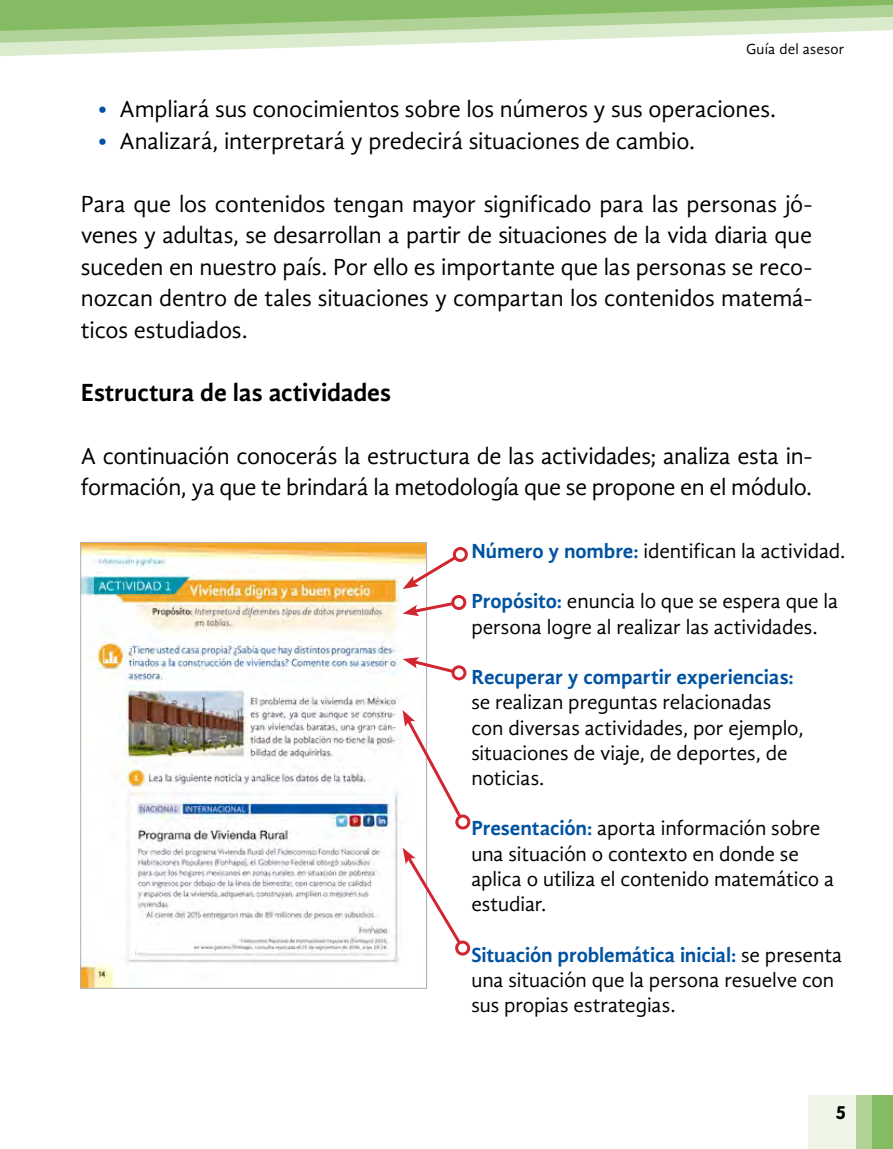
<style>
.page{position:relative;width:893px;height:1149px;background:#fff}
.page>*{position:absolute;margin:0;border:0;box-sizing:border-box;transform-origin:0 0}
.t1{font:700 25.5px "Gandhi Sans";letter-spacing:-.005em;color:#000}
.t2{font:24px/31.5px "Gandhi Sans";letter-spacing:-.01em;color:#000;text-align:justify}
.t3{font:21px/25.2px "Gandhi Sans";letter-spacing:-.005em;color:#000}
.t4{font:700 21px "Gandhi Sans";letter-spacing:-.005em;color:#0053a1}
.t5{font:700 18px "Zapoteco INEA2011 VAG Rounded";color:#000}
.t6{font:15px "Gandhi Sans";letter-spacing:.015em;color:#000}
.s1{color:#0053a1}
.s2{font-weight:700;color:#0053a1}
</style>
<div class="page">
<div style="left:808px;top:1094px;width:49px;height:54px;background:#eff6e8"></div>
<div style="left:856px;top:1094px;width:37px;height:54px;background:#b1d296"></div>
<div style="left:872px;top:1094px;width:21px;height:54px;background:#85bc63"></div>
<svg style="left:0;top:43px;width:446px;height:13px"></svg>
<svg style="left:0;top:0;width:893px;height:43px;background:#aed195"></svg>
<img style="left:82px;top:544px;width:343px;height:442px">
<div style="left:453px;top:547px;width:15px;height:15px;border:3px solid #d1252f;border-radius:50%"></div>
<svg style="left:403px;top:553px;width:56px;height:36px"></svg>
<div style="left:451px;top:594px;width:15px;height:15px;border:3px solid #d1252f;border-radius:50%"></div>
<svg style="left:403px;top:600px;width:53px;height:16px"></svg>
<div style="left:451px;top:665px;width:15px;height:15px;border:3px solid #d1252f;border-radius:50%"></div>
<svg style="left:403px;top:657px;width:54px;height:17px"></svg>
<div style="left:455px;top:814px;width:15px;height:15px;border:3px solid #d1252f;border-radius:50%"></div>
<svg style="left:403px;top:709px;width:61px;height:111px"></svg>
<div style="left:455px;top:940px;width:15px;height:15px;border:3px solid #d1252f;border-radius:50%"></div>
<svg style="left:403px;top:847px;width:61px;height:99px"></svg>
<p class="t6" style="left:746px;top:40px;width:100px">Guía del asesor</p>
<p class="t2" style="left:98px;top:93px;width:680px"><span class="s1">•</span> Ampliará sus conocimientos sobre los números y sus operaciones.</p>
<p class="t2" style="left:98px;top:125px;width:599px"><span class="s1">•</span> Analizará, interpretará y predecirá situaciones de cambio.</p>
<p class="t2" style="left:81px;top:188px;width:733px">Para que los contenidos tengan mayor significado para las personas jó&shy;venes y adultas, se desarrollan a partir de situaciones de la vida diaria que suceden en nuestro país. Por ello es importante que las personas se reco&shy;nozcan dentro de tales situaciones y compartan los contenidos matemá&shy;ticos estudiados.</p>
<p class="t1" style="left:81px;top:377px;width:312px">Estructura de las actividades</p>
<p class="t2" style="left:81px;top:440px;width:733px">A continuación conocerás la estructura de las actividades; analiza esta in&shy;formación, ya que te brindará la metodología que se propone en el módulo.</p>
<p class="t3" style="left:471px;top:538px;width:376px"><span class="s2">Número y nombre:</span> identifican la actividad.</p>
<p class="t3" style="left:471px;top:588px;width:368px"><span class="s2">Propósito:</span> enuncia lo que se espera que la persona logre al realizar las actividades.</p>
<p class="t4" style="left:471px;top:664px;width:324px">Recuperar y compartir experiencias:</p>
<p class="t3" style="left:471px;top:689px;width:334px">se realizan preguntas relacionadas con diversas actividades, por ejemplo, situaciones de viaje, de deportes, de noticias.</p>
<p class="t3" style="left:471px;top:815px;width:364px"><span class="s2">Presentación:</span> aporta información sobre una situación o contexto en donde se aplica o utiliza el contenido matemático a estudiar.</p>
<p class="t3" style="left:471px;top:941px;width:372px"><span class="s2">Situación problemática inicial:</span> se presenta una situación que la persona resuelve con sus propias estrategias.</p>
<p class="t5" style="left:836px;top:1101px;width:12px">5</p>
</div>
